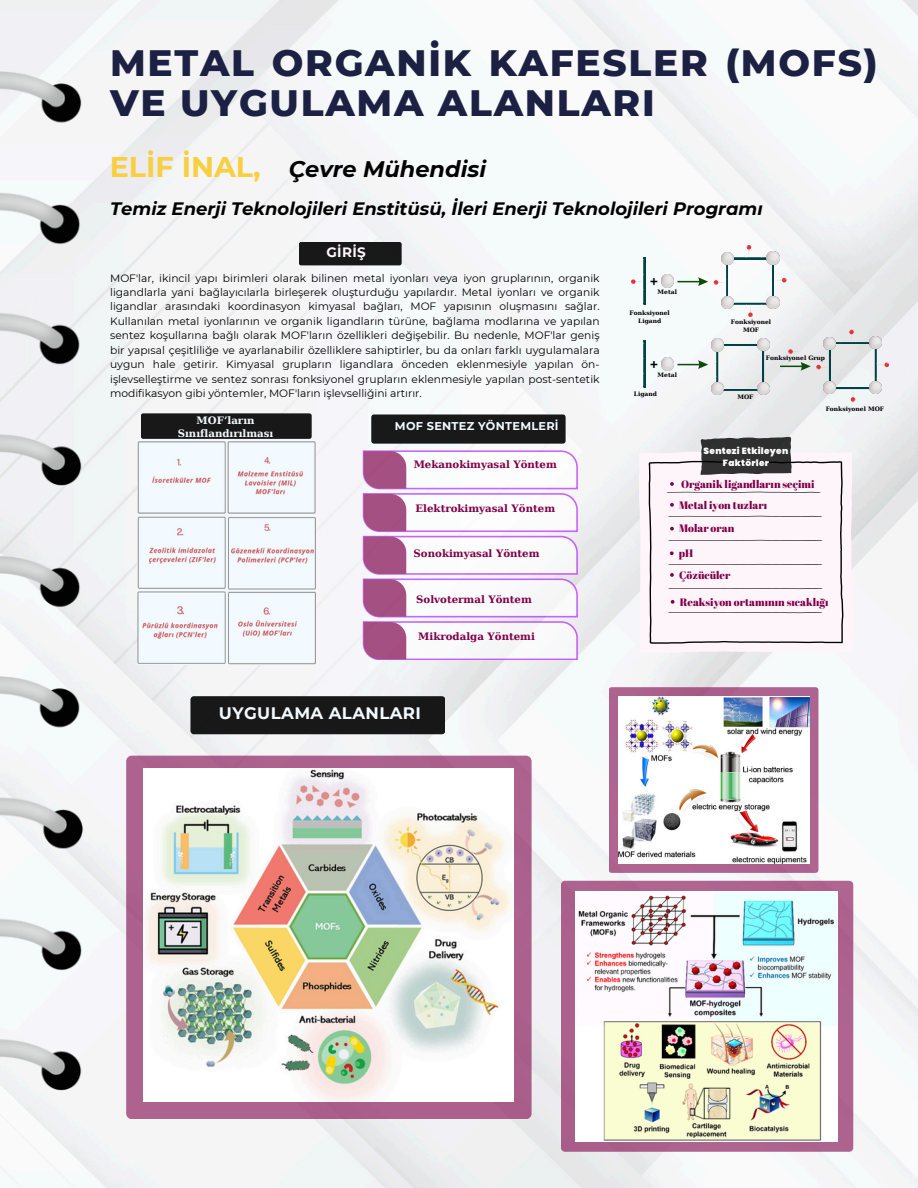
<style>
.page{position:relative;width:918px;height:1188px;background:#fff}
.page>*{position:absolute;margin:0;border:0;box-sizing:border-box;transform-origin:0 0}
.t1{font:800 37.5px/40.5px "Montserrat";letter-spacing:.045em;color:#1c2143}
.t2{font:700 28.5px "Montserrat";color:#f8cf40}
.t3{font:italic 700 22.5px "Montserrat";color:#000}
.t4{font:italic 700 18px "Montserrat";color:#000}
.t5{font:700 16.65px "Montserrat";letter-spacing:.025em;color:#f2faff}
.t6{font:700 13.5px "Montserrat";letter-spacing:.025em;color:#fdf5f9}
.t7{font:700 13.35px "Arimo";color:#000}
.t8{font:700 11.25px "Montserrat";letter-spacing:.025em;color:#f2faff}
.t9{font:10.8px "Abril Fatface";color:#80004a}
.t10{font:10.65px/14.4px "Montserrat";color:#000;text-align:justify}
.t11{font:700 10.2px "DejaVu Serif";color:#80004a}
.t12{font:700 10.2px/13.6px "DejaVu Serif";color:#f2faff;text-align:center}
.t13{font:900 9px/12px "Poppins";letter-spacing:.035em;color:#fff;text-align:center}
.t14{font:700 6px/7.9px "DejaVu Serif";color:#000;text-align:center}
</style>
<div class="page">
<img style="left:0;top:0;width:918px;height:1188px">
<img style="left:0;top:72px;width:82px;height:1075px">
<svg style="left:631px;top:257px;width:15px;height:48px"></svg>
<svg style="left:661px;top:275px;width:47px;height:12px"></svg>
<svg style="left:714px;top:245px;width:73px;height:72px"></svg>
<svg style="left:643px;top:340px;width:3px;height:48px"></svg>
<svg style="left:661px;top:338px;width:108px;height:57px"></svg>
<svg style="left:780px;top:330px;width:109px;height:72px"></svg>
<img style="left:137px;top:439px;width:178px;height:225px">
<div style="left:141px;top:413px;width:171px;height:26px;background:#181818;border-radius:2px"></div>
<svg style="left:639px;top:437px;width:214px;height:216px"></svg>
<svg style="left:363px;top:450px;width:215px;height:210px"></svg>
<div style="left:299px;top:242px;width:103px;height:23px;background:#181819;border-radius:2px"></div>
<div style="left:371px;top:414px;width:195px;height:30px;background:#181919;border-radius:3px"></div>
<div style="left:126px;top:756px;width:406px;height:363px;background:#ac628e;border-radius:6px"></div>
<img style="left:144px;top:768px;width:370px;height:333px">
<div style="left:609px;top:687px;width:209px;height:186px;background:#ae6490;border-radius:3px"></div>
<img style="left:618px;top:696px;width:191px;height:168px">
<div style="left:561px;top:881px;width:292px;height:271px;background:#ae628e;border-radius:4px"></div>
<img style="left:575px;top:891px;width:263px;height:250px">
<div style="left:190px;top:696px;width:255px;height:38px;background:#181818;border-radius:3px"></div>
<h1 class="t1" style="left:110px;top:42px;width:769px">METAL ORGANİK KAFESLER (MOFS)<br>VE UYGULAMA ALANLARI</h1>
<p class="t2" style="left:110px;top:149px;width:152px">ELİF İNAL,</p>
<p class="t3" style="left:289px;top:155px;width:199px">Çevre Mühendisi</p>
<p class="t4" style="left:110px;top:197px;width:654px">Temiz Enerji Teknolojileri Enstitüsü, İleri Enerji Teknolojileri Programı</p>
<p class="t6" style="left:326px;top:244px;width:41px">GİRİŞ</p>
<p class="t10" style="left:110px;top:270px;width:491px">MOF'lar, i ki nci l yapı bi ri mleri olarak bi li nen metal iyonları veya iyon gruplarının, organi k ligandlarla yani bağlayıcılarla bi rleşerek oluşturduğu yapılardır. Metal iyonları ve organi k ligandlar arasındaki koordi nasyon ki myasal bağları, MOF yapısının oluşmasını sağlar.<br>Kullanılan metal iyonlarının ve organik ligandların türüne, bağlama modlarına ve yapılan sentez koşullarına bağlı olarak MOF'ların özelli kleri değişebi li r. Bu nedenle, MOF'lar geniş bi r yapısal çeşitli liğe ve ayarlanabi li r özelli klere sahi pti rler, bu da onları farklı uygulamalara uygun hale geti ri r. Ki myasal grupların ligandlara önceden eklenmesiyle yapılan ön&shy;işlevselleşti rme ve sentez sonrası fonksiyonel grupların eklenmesiyle yapılan post-senteti k modifi kasyon gi bi yöntemler, MOF'ların işlevselliği ni artırır.</p>
<p class="t12" style="left:178px;top:413px;width:97px">MOF’ların<br>Sınıflandırılması</p>
<p class="t8" style="left:395px;top:420px;width:165px">MOF SENTEZ YÖNTEMLERİ</p>
<p class="t11" style="left:414px;top:459px;width:145px">Mekanokimyasal Yöntem</p>
<p class="t11" style="left:415px;top:502px;width:141px">Elektrokimyasal Yöntem</p>
<p class="t11" style="left:414px;top:547px;width:127px">Sonokimyasal Yöntem</p>
<p class="t11" style="left:416px;top:593px;width:117px">Solvotermal Yöntem</p>
<p class="t11" style="left:418px;top:630px;width:118px">Mikrodalga Yöntemi</p>
<p class="t5" style="left:219px;top:702px;width:204px">UYGULAMA ALANLARI</p>
<h2 class="t7" style="left:650px;top:274px;width:9px">+</h2>
<h3 class="t14" style="left:630px;top:309px;width:42px">Fonksiyonel<br>Ligand</h3>
<h5 class="t14" style="left:658px;top:288px;width:21px">Metal</h5>
<p class="t7" style="left:650px;top:356px;width:9px">+</p>
<p class="t14" style="left:634px;top:390px;width:25px">Ligand</p>
<p class="t14" style="left:658px;top:371px;width:21px">Metal</p>
<h6 class="t14" style="left:731px;top:318px;width:42px">Fonksiyonel<br>MOF</h6>
<p class="t14" style="left:766px;top:354px;width:61px">Fonksiyonel Grup</p>
<p class="t14" style="left:737px;top:393px;width:18px">MOF</p>
<p class="t14" style="left:826px;top:404px;width:60px">Fonksiyonel MOF</p>
<p class="t13" style="left:704px;top:445px;width:86px">Sentezi Etkileyen<br>Faktörler</p>
<p class="t9" style="left:681px;top:476px;width:134px">Organik ligandların seçimi</p>
<p class="t9" style="left:679px;top:497px;width:90px">Metal iyon tuzları</p>
<p class="t9" style="left:679px;top:521px;width:57px">Molar oran</p>
<p class="t9" style="left:679px;top:546px;width:16px">pH</p>
<p class="t9" style="left:679px;top:567px;width:53px">Çözücüler</p>
<p class="t9" style="left:680px;top:594px;width:150px">Reaksiyon ortamının sıcaklığı</p>
</div>
